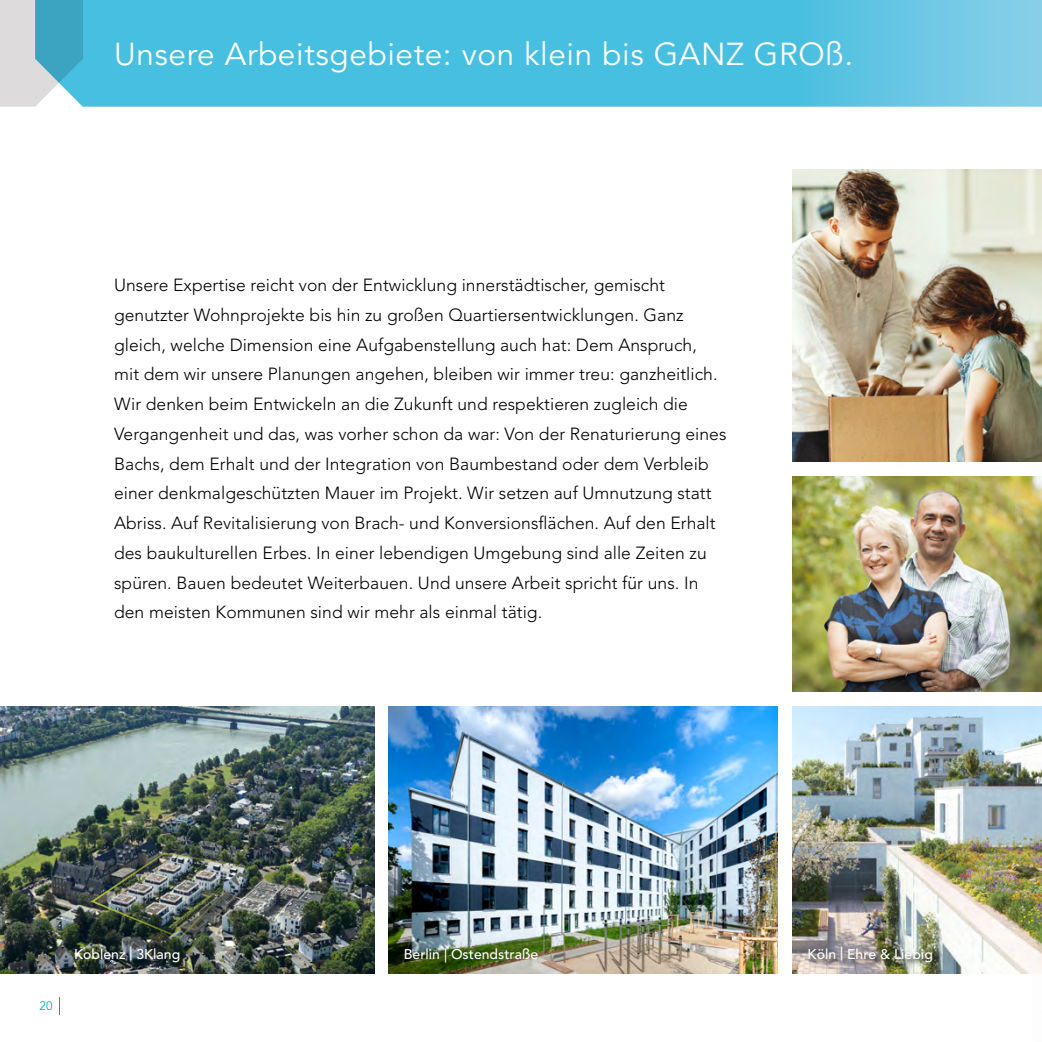
<style>
.page{position:relative;width:1042px;height:1042px;background:#fff}
.page>*{position:absolute;margin:0;border:0;box-sizing:border-box;transform-origin:0 0}
.t1{font:31.5px "Avenir LT Std";letter-spacing:.02em;color:#fff}
.t2{font:300 17.5px/29.8px "Avenir LT Std";letter-spacing:.005em;color:#000}
.t3{font:500 14px "Avenir LT Std";color:#fff}
.t4{font:300 12.25px "Avenir LT Std";color:#00a2bc}
</style>
<div class="page">
<svg style="left:83px;top:0;width:959px;height:107px;background:#4fc1e1"></svg>
<svg style="left:0;top:0;width:83px;height:107px;background:#98c6d4"></svg>
<img style="left:793px;top:706px;width:249px;height:267px">
<img style="left:389px;top:706px;width:389px;height:267px">
<div style="left:807px;top:945px;width:132px;height:25px;background:#000;opacity:.75"></div>
<img style="left:0;top:706px;width:374px;height:267px">
<img style="left:793px;top:476px;width:249px;height:216px">
<img style="left:793px;top:169px;width:249px;height:292px">
<img style="left:90px;top:851px;width:163px;height:89px">
<svg style="left:59px;top:997px;width:1px;height:17px"></svg>
<h1 class="t1" style="left:114px;top:36px;width:741px">Unsere Arbeitsgebiete: von klein bis GANZ GROß.</h1>
<p class="t2" style="left:114px;top:270px;width:614px">Unsere Expertise reicht von der Entwicklung innerstädtischer, gemischt genutzter Wohnprojekte bis hin zu großen Quartiersentwicklungen. Ganz gleich, welche Dimension eine Aufgabenstellung auch hat: Dem Anspruch,<br>mit dem wir unsere Planungen angehen, bleiben wir immer treu: ganzheitlich.<br>Wir denken beim Entwickeln an die Zukunft und respektieren zugleich die Vergangenheit und das, was vorher schon da war: Von der Renaturierung eines Bachs, dem Erhalt und der Integration von Baumbestand oder dem Verbleib einer denkmalgeschützten Mauer im Projekt. Wir setzen auf Umnutzung statt Abriss. Auf Revitalisierung von Brach- und Konversionsflächen. Auf den Erhalt des baukulturellen Erbes. In einer lebendigen Umgebung sind alle Zeiten zu spüren. Bauen bedeutet Weiterbauen. Und unsere Arbeit spricht für uns. In den meisten Kommunen sind wir mehr als einmal tätig.</p>
<p class="t4" style="left:40px;top:998px;width:14px">20</p>
<p class="t3" style="left:74px;top:946px;width:108px">Koblenz | 3Klang</p>
<p class="t3" style="left:404px;top:946px;width:136px">Berlin | Ostendstraße</p>
<p class="t3" style="left:807px;top:946px;width:127px">Köln | Ehre &amp; Liebig</p>
</div>
